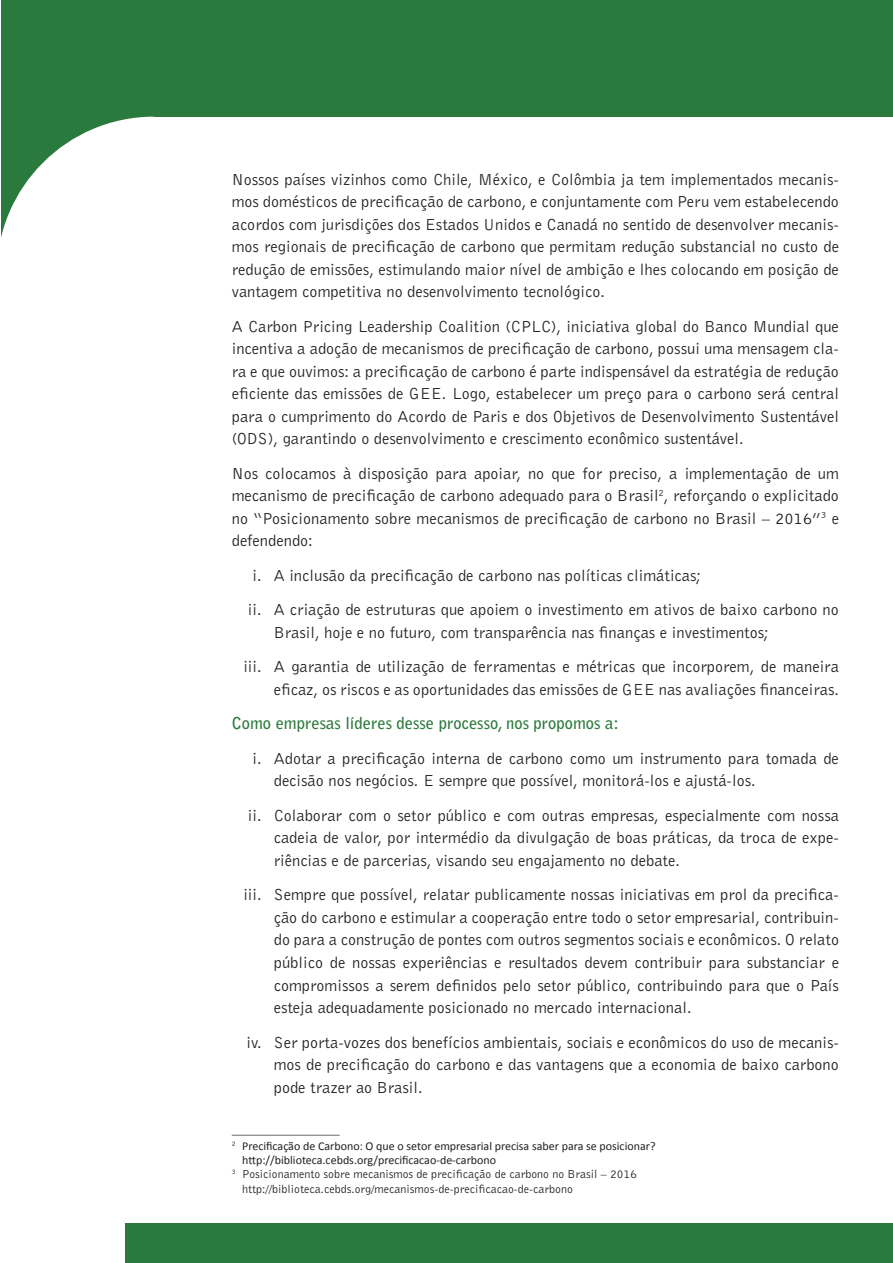
<style>
.page{position:relative;width:893px;height:1263px;background:#fff}
.page>*{position:absolute;margin:0;border:0;box-sizing:border-box;transform-origin:0 0}
.t1{font:16.5px/22.5px "Bell Gothic BT";color:#231f20;text-align:justify}
.t2{font:700 16.5px "Bell Gothic Std";color:#2b7a3c}
.t3{font:12px/14.4px "Bell Gothic BT";color:#231f20}
.t4{font:12px/14.4px "Calibri";color:#231f20}
</style>
<div class="page">
<div style="left:1px;top:0;width:892px;height:261px;background:#297a3c"></div>
<svg style="left:1px;top:117px;width:152px;height:144px"></svg>
<div style="left:126px;top:1222px;width:767px;height:41px;background:#297a3c"></div>
<div style="left:153px;top:117px;width:740px;height:268px;background:#fff"></div>
<hr style="left:232px;top:1135px;width:108px;height:1px;background:#6c6d70">
<p class="t1" style="left:232px;top:168px;width:609px">Nossos países vizinhos como Chile, México, e Colômbia ja tem implementados mecanis&shy;mos domésticos de precificação de carbono, e conjuntamente com Peru vem estabelecendo acordos com jurisdições dos Estados Unidos e Canadá no sentido de desenvolver mecanis&shy;mos regionais de precificação de carbono que permitam redução substancial no custo de redução de emissões, estimulando maior nível de ambição e lhes colocando em posição de vantagem competitiva no desenvolvimento tecnológico.</p>
<p class="t1" style="left:232px;top:315px;width:609px">A Carbon Pricing Leadership Coalition (CPLC), iniciativa global do Banco Mundial que incentiva a adoção de mecanismos de precificação de carbono, possui uma mensagem cla&shy;ra e que ouvimos: a precificação de carbono é parte indispensável da estratégia de redução eficiente das emissões de GEE. Logo, estabelecer um preço para o carbono será central para o cumprimento do Acordo de Paris e dos Objetivos de Desenvolvimento Sustentável (ODS), garantindo o desenvolvimento e crescimento econômico sustentável.</p>
<p class="t1" style="left:232px;top:462px;width:609px">Nos colocamos à disposição para apoiar, no que for preciso, a implementação de um mecanismo de precificação de carbono adequado para o Brasil<sup>2</sup>, reforçando o explicitado no “Posicionamento sobre mecanismos de precificação de carbono no Brasil – 2016”<sup>3</sup> e defendendo:</p>
<p class="t1" style="left:248px;top:558px;width:592px;line-height:34.5px">i. A inclusão da precificação de carbono nas políticas climáticas;<br>ii. A criação de estruturas que apoiem o investimento em ativos de baixo carbono no</p>
<p class="t1" style="left:243px;top:615px;width:597px;line-height:34.5px;text-indent:30px">Brasil, hoje e no futuro, com transparência nas finanças e investimentos;<br>iii. A garantia de utilização de ferramentas e métricas que incorporem, de maneira</p>
<p class="t1" style="left:274px;top:678px;width:567px">eficaz, os riscos e as oportunidades das emissões de GEE nas avaliações financeiras.</p>
<p class="t2" style="left:232px;top:713px;width:389px">Como empresas líderes desse processo, nos propomos a:</p>
<p class="t1" style="left:274px;top:747px;width:567px;text-indent:-21px">i. Adotar a precificação interna de carbono como um instrumento para tomada de decisão nos negócios. E sempre que possível, monitorá-los e ajustá-los.</p>
<p class="t1" style="left:274px;top:804px;width:567px;text-indent:-26px">ii. Colaborar com o setor público e com outras empresas, especialmente com nossa cadeia de valor, por intermédio da divulgação de boas práticas, da troca de expe&shy;riências e de parcerias, visando seu engajamento no debate.</p>
<p class="t1" style="left:274px;top:883px;width:567px;text-indent:-30px">iii. Sempre que possível, relatar publicamente nossas iniciativas em prol da precifica&shy;ção do carbono e estimular a cooperação entre todo o setor empresarial, contribuin&shy;do para a construção de pontes com outros segmentos sociais e econômicos. O relato público de nossas experiências e resultados devem contribuir para substanciar e compromissos a serem definidos pelo setor público, contribuindo para que o País esteja adequadamente posicionado no mercado internacional.</p>
<p class="t1" style="left:274px;top:1030px;width:567px;text-indent:-27px">iv. Ser porta-vozes dos benefícios ambientais, sociais e econômicos do uso de mecanis&shy;mos de precificação do carbono e das vantagens que a economia de baixo carbono pode trazer ao Brasil.</p>
<p class="t4" style="left:242px;top:1138px;width:415px;text-indent:-11px"><sup>2</sup> Precificação de Carbono: O que o setor empresarial precisa saber para se posicionar? http://biblioteca.cebds.org/precificacao-de-carbono</p>
<p class="t3" style="left:242px;top:1167px;width:396px;text-indent:-11px"><sup>3</sup> Posicionamento sobre mecanismos de precificação de carbono no Brasil – 2016 http://biblioteca.cebds.org/mecanismos-de-precificacao-de-carbono</p>
</div>
